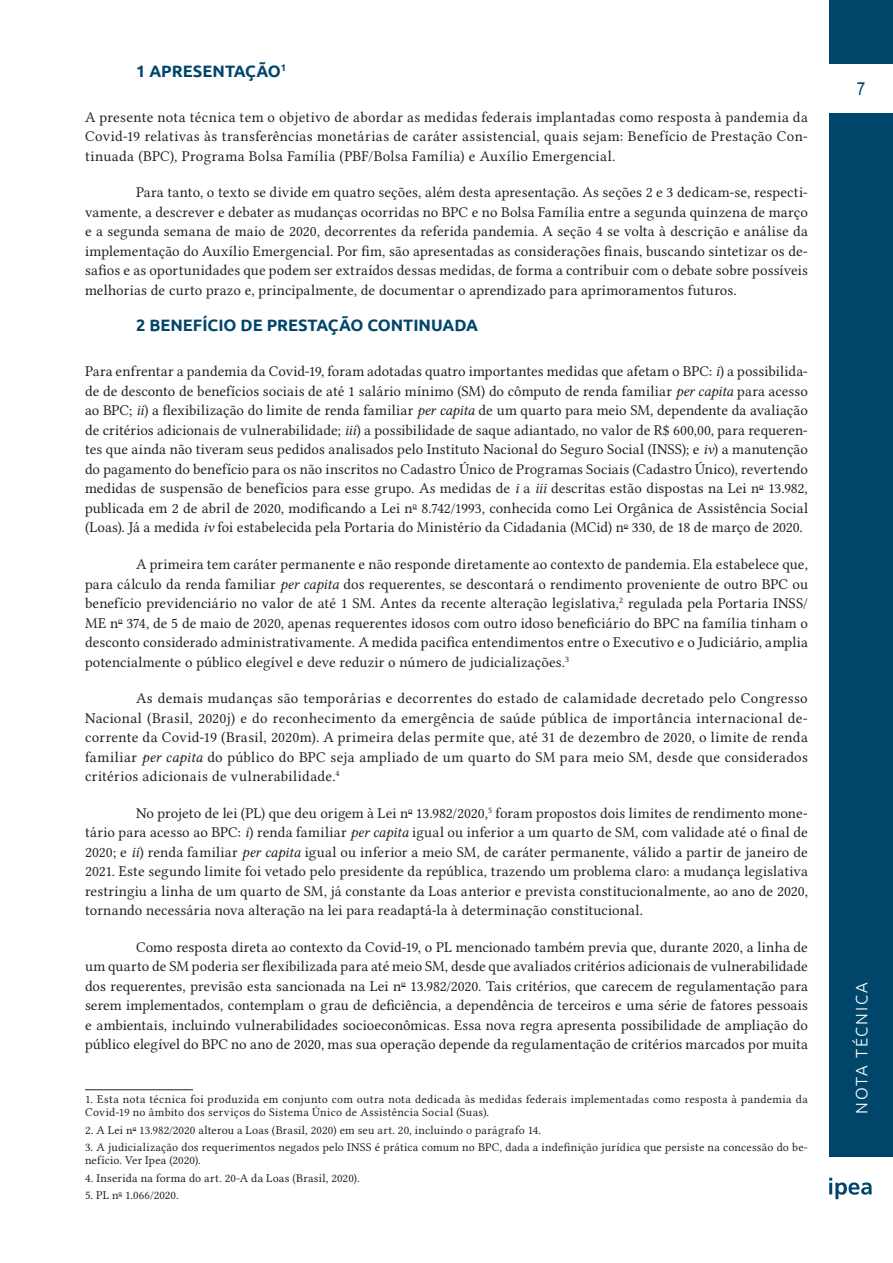
<style>
.page{position:relative;width:893px;height:1263px;background:#fff}
.page>*{position:absolute;margin:0;border:0;box-sizing:border-box;transform-origin:0 0}
.t1{font:18px "Arial";color:#00466b;scale:.85 1}
.titulo_1{font:700 16.5px "Ubuntu";color:#00466b}
.t2{font:300 16.5px "Ubuntu";letter-spacing:.11em;color:#fff}
.texto_com_recuo{font:15px/19.5px "Lin Libertine O";letter-spacing:.01em;color:#231f20;text-align:justify}
.texto_sem_recuo{font:15px/19.5px "Lin Libertine O";letter-spacing:.02em;color:#231f20;text-align:justify}
.Rodapé{font:12px/13.2px "Lin Libertine O";letter-spacing:.02em;color:#231f20}
.s1{font-family:"Lin Libertine OI"}
</style>
<div class="page">
<div style="left:829px;top:113px;width:64px;height:1043px;background:#00466b"></div>
<div style="left:829px;top:0;width:64px;height:64px;background:#00466b"></div>
<svg style="left:829px;top:1178px;width:43px;height:21px"></svg>
<hr style="left:85px;top:1089px;width:108px;height:1px;background:#231f20">
<p class="titulo_1" style="left:136px;top:61px;width:152px">1 APRESENTAÇÃO<sup>1</sup></p>
<p class="texto_sem_recuo" style="left:85px;top:107px;width:724px">A presente nota técnica tem o objetivo de abordar as medidas federais implantadas como resposta à pandemia da Covid-19 relativas às transferências monetárias de caráter assistencial, quais sejam: Benefício de Prestação Con&shy;tinuada (BPC), Programa Bolsa Família (PBF/Bolsa Família) e Auxílio Emergencial.</p>
<p class="texto_com_recuo" style="left:85px;top:182px;width:724px;text-indent:51px">Para tanto, o texto se divide em quatro seções, além desta apresentação. As seções 2 e 3 dedicam-se, respecti&shy;vamente, a descrever e debater as mudanças ocorridas no BPC e no Bolsa Família entre a segunda quinzena de março e a segunda semana de maio de 2020, decorrentes da referida pandemia. A seção 4 se volta à descrição e análise da implementação do Auxílio Emergencial. Por fim, são apresentadas as considerações finais, buscando sintetizar os de&shy;safios e as oportunidades que podem ser extraídos dessas medidas, de forma a contribuir com o debate sobre possíveis melhorias de curto prazo e, principalmente, de documentar o aprendizado para aprimoramentos futuros.</p>
<p class="titulo_1" style="left:136px;top:316px;width:343px">2 BENEFÍCIO DE PRESTAÇÃO CONTINUADA</p>
<p class="texto_sem_recuo" style="left:85px;top:362px;width:724px">Para enfrentar a pandemia da Covid-19, foram adotadas quatro importantes medidas que afetam o BPC: <span class="s1">i</span>) a possibilida&shy;de de desconto de benefícios sociais de até 1 salário mínimo (SM) do cômputo de renda familiar <span class="s1">per capita</span> para acesso ao BPC; <span class="s1">ii</span>) a flexibilização do limite de renda familiar <span class="s1">per capita</span> de um quarto para meio SM, dependente da avaliação de critérios adicionais de vulnerabilidade; <span class="s1">iii</span>) a possibilidade de saque adiantado, no valor de R$ 600,00, para requeren&shy;tes que ainda não tiveram seus pedidos analisados pelo Instituto Nacional do Seguro Social (INSS); e <span class="s1">iv</span>) a manutenção do pagamento do benefício para os não inscritos no Cadastro Único de Programas Sociais (Cadastro Único), revertendo medidas de suspensão de benefícios para esse grupo. As medidas de <span class="s1">i</span> a <span class="s1">iii</span> descritas estão dispostas na Lei n<sup>o</sup> 13.982, publicada em 2 de abril de 2020, modificando a Lei n<sup>o</sup> 8.742/1993, conhecida como Lei Orgânica de Assistência Social (Loas). Já a medida <span class="s1">iv</span> foi estabelecida pela Portaria do Ministério da Cidadania (MCid) n<sup>o</sup> 330, de 18 de março de 2020.</p>
<p class="texto_com_recuo" style="left:85px;top:554px;width:724px;text-indent:51px">A primeira tem caráter permanente e não responde diretamente ao contexto de pandemia. Ela estabelece que, para cálculo da renda familiar <span class="s1">per capita</span> dos requerentes, se descontará o rendimento proveniente de outro BPC ou benefício previdenciário no valor de até 1 SM. Antes da recente alteração legislativa,<sup>2</sup> regulada pela Portaria INSS/ ME n<sup>o</sup> 374, de 5 de maio de 2020, apenas requerentes idosos com outro idoso beneficiário do BPC na família tinham o desconto considerado administrativamente. A medida pacifica entendimentos entre o Executivo e o Judiciário, amplia potencialmente o público elegível e deve reduzir o número de judicializações.<sup>3</sup></p>
<p class="texto_com_recuo" style="left:85px;top:688px;width:724px;text-indent:51px">As demais mudanças são temporárias e decorrentes do estado de calamidade decretado pelo Congresso Nacional (Brasil, 2020j) e do reconhecimento da emergência de saúde pública de importância internacional de&shy;corrente da Covid-19 (Brasil, 2020m). A primeira delas permite que, até 31 de dezembro de 2020, o limite de renda familiar <span class="s1">per capita</span> do público do BPC seja ampliado de um quarto do SM para meio SM, desde que considerados critérios adicionais de vulnerabilidade.<sup>4</sup></p>
<p class="texto_com_recuo" style="left:85px;top:803px;width:724px;text-indent:51px">No projeto de lei (PL) que deu origem à Lei n<sup>o</sup> 13.982/2020,<sup>5</sup> foram propostos dois limites de rendimento mone&shy;tário para acesso ao BPC: <span class="s1">i</span>) renda familiar <span class="s1">per capita</span> igual ou inferior a um quarto de SM, com validade até o final de 2020; e <span class="s1">ii</span>) renda familiar <span class="s1">per capita</span> igual ou inferior a meio SM, de caráter permanente, válido a partir de janeiro de 2021. Este segundo limite foi vetado pelo presidente da república, trazendo um problema claro: a mudança legislativa restringiu a linha de um quarto de SM, já constante da Loas anterior e prevista constitucionalmente, ao ano de 2020, tornando necessária nova alteração na lei para readaptá-la à determinação constitucional.</p>
<p class="texto_com_recuo" style="left:85px;top:937px;width:724px;text-indent:51px">Como resposta direta ao contexto da Covid-19, o PL mencionado também previa que, durante 2020, a linha de um quarto de SM poderia ser flexibilizada para até meio SM, desde que avaliados critérios adicionais de vulnerabilidade dos requerentes, previsão esta sancionada na Lei n<sup>o</sup> 13.982/2020. Tais critérios, que carecem de regulamentação para serem implementados, contemplam o grau de deficiência, a dependência de terceiros e uma série de fatores pessoais e ambientais, incluindo vulnerabilidades socioeconômicas. Essa nova regra apresenta possibilidade de ampliação do público elegível do BPC no ano de 2020, mas sua operação depende da regulamentação de critérios marcados por muita</p>
<p class="Rodapé" style="left:85px;top:1092px;width:724px">1. Esta nota técnica foi produzida em conjunto com outra nota dedicada às medidas federais implementadas como resposta à pandemia da<br>Covid-19 no âmbito dos serviços do Sistema Único de Assistência Social (Suas).</p>
<p class="Rodapé" style="left:85px;top:1123px;width:458px">2. A Lei n<sup>o</sup> 13.982/2020 alterou a Loas (Brasil, 2020) em seu art. 20, incluindo o parágrafo 14.</p>
<p class="Rodapé" style="left:85px;top:1140px;width:724px">3. A judicialização dos requerimentos negados pelo INSS é prática comum no BPC, dada a indefinição jurídica que persiste na concessão do be&shy;nefício. Ver Ipea (2020).</p>
<p class="Rodapé" style="left:85px;top:1171px;width:276px">4. Inserida na forma do art. 20-A da Loas (Brasil, 2020).</p>
<p class="Rodapé" style="left:85px;top:1189px;width:95px">5. PL n<sup>o</sup> 1.066/2020.</p>
<p class="t1" style="left:857px;top:77px;width:12px">7</p>
<p class="t2" style="left:852px;top:1114px;width:133px;rotate:-90deg">NOTA TÉCNICA</p>
</div>
